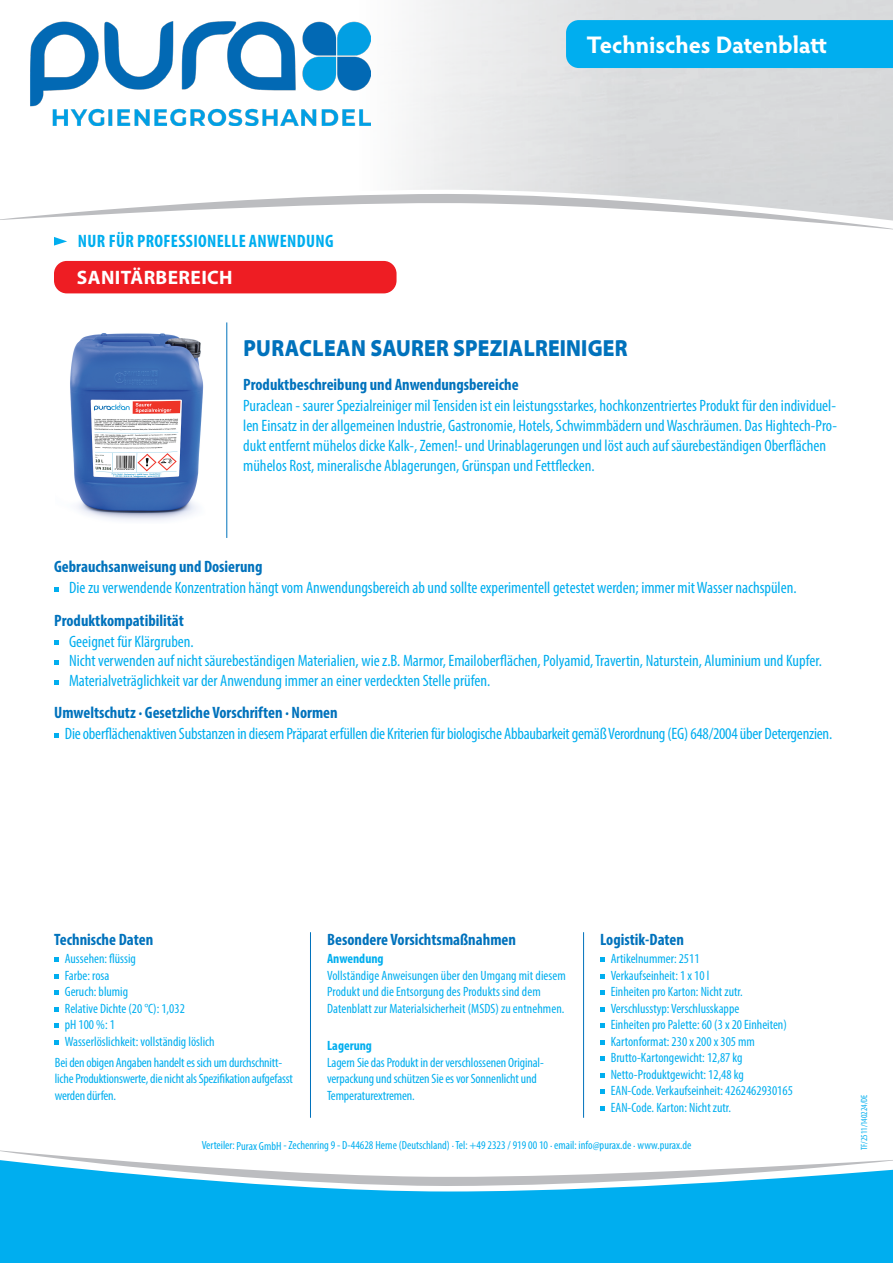
<style>
.page{position:relative;width:893px;height:1263px;background:#fff}
.page>*{position:absolute;margin:0;border:0;box-sizing:border-box;transform-origin:0 0}
.t1{font:700 24px "Hypatia Sans Pro";letter-spacing:-.005em;color:#fff}
.t2{font:900 semi-expanded 23.4px "Myriad Pro";letter-spacing:.01em;color:#0072bc;scale:.83 1}
.t3{font:700 19.5px "Myriad Pro";letter-spacing:.02em;color:#fff}
.t4{font:700 condensed 18px "Myriad Pro";letter-spacing:.02em;color:#00aeef}
.t5{font:condensed 16.5px/19.8px "Myriad Pro";color:#00aeef}
.t6{font:700 condensed 16.5px "Myriad Pro";color:#0072bc}
.t7{font:condensed 13.5px/16.5px "Myriad Pro";color:#00aeef}
.t8{font:700 condensed 13.5px "Myriad Pro";color:#00aeef}
.t9{font:condensed 11.85px "Myriad Pro";color:#00aeef}
.t10{font:condensed 9px "Myriad Pro";color:#00aeef}
</style>
<div class="page">
<svg style="left:797px;top:221px;width:96px;height:9px"></svg>
<img style="left:0;top:0;width:893px;height:221px">
<img style="left:29px;top:20px;width:342px;height:105px">
<svg style="left:0;top:1150px;width:84px;height:8px"></svg>
<svg style="left:0;top:1158px;width:893px;height:105px;fill:#00aeef"></svg>
<div style="left:566px;top:20px;width:327px;height:48px;background:#00aeef"></div>
<svg style="left:54px;top:237px;width:13px;height:9px"></svg>
<hr style="left:226px;top:322px;width:1px;height:216px;background:#0072bc">
<svg style="left:54px;top:958px;width:4px;height:4px"></svg>
<svg style="left:54px;top:974px;width:4px;height:4px"></svg>
<svg style="left:54px;top:991px;width:4px;height:4px"></svg>
<svg style="left:54px;top:1007px;width:4px;height:4px"></svg>
<svg style="left:54px;top:1024px;width:4px;height:4px"></svg>
<svg style="left:54px;top:1040px;width:4px;height:4px"></svg>
<hr style="left:583px;top:932px;width:1px;height:186px;background:#0072bc">
<hr style="left:310px;top:932px;width:1px;height:186px;background:#0072bc">
<svg style="left:600px;top:958px;width:4px;height:4px"></svg>
<svg style="left:600px;top:974px;width:4px;height:4px"></svg>
<svg style="left:600px;top:991px;width:4px;height:4px"></svg>
<svg style="left:600px;top:1007px;width:4px;height:4px"></svg>
<svg style="left:600px;top:1024px;width:4px;height:4px"></svg>
<svg style="left:600px;top:1040px;width:4px;height:4px"></svg>
<svg style="left:600px;top:1057px;width:4px;height:4px"></svg>
<svg style="left:600px;top:1073px;width:4px;height:4px"></svg>
<svg style="left:600px;top:1090px;width:4px;height:4px"></svg>
<svg style="left:600px;top:1106px;width:4px;height:4px"></svg>
<svg style="left:54px;top:641px;width:4px;height:4px"></svg>
<svg style="left:54px;top:661px;width:4px;height:4px"></svg>
<svg style="left:54px;top:680px;width:4px;height:5px"></svg>
<svg style="left:54px;top:587px;width:4px;height:4px"></svg>
<div style="left:54px;top:261px;width:343px;height:32px;background:#ee1d23;border-radius:13px"></div>
<svg style="left:54px;top:734px;width:4px;height:4px"></svg>
<img style="left:70px;top:333px;width:134px;height:188px">
<p class="t4" style="left:78px;top:230px;width:257px">NUR FÜR PROFESSIONELLE ANWENDUNG</p>
<p class="t3" style="left:77px;top:265px;width:157px">SANITÄRBEREICH</p>
<p class="t1" style="left:587px;top:28px;width:242px">Technisches Datenblatt</p>
<p class="t2" style="left:243px;top:332px;width:464px">PURACLEAN SAURER SPEZIALREINIGER</p>
<p class="t6" style="left:243px;top:374px;width:277px">Produktbeschreibung und Anwendungsbereiche</p>
<p class="t5" style="left:243px;top:396px;width:595px">Puraclean - saurer Spezialreiniger mil Tensiden ist ein leistungsstarkes, hochkonzentriertes Produkt für den individuel&shy;len Einsatz in der allgemeinen Industrie, Gastronomie, Hotels, Schwimmbädern und Waschräumen. Das Hightech-Pro&shy;dukt entfernt mühelos dicke Kalk-, Zemen!- und Urinablagerungen und löst auch auf säurebeständigen Oberflächen mühelos Rost, mineralische Ablagerungen, Grünspan und Fettflecken.</p>
<p class="t6" style="left:54px;top:556px;width:210px">Gebrauchsanweisung und Dosierung</p>
<p class="t5" style="left:69px;top:577px;width:729px">Die zu verwendende Konzentration hängt vom Anwendungsbereich ab und sollte experimentell getestet werden; immer mit Wasser nachspülen.</p>
<p class="t6" style="left:54px;top:610px;width:131px">Produktkompatibilität</p>
<p class="t5" style="left:69px;top:631px;width:126px">Geeignet für Klärgruben.</p>
<p class="t5" style="left:69px;top:651px;width:754px">Nicht verwenden auf nicht säurebeständigen Materialien, wie z.B. Marmor, Emailoberflächen, Polyamid, Travertin, Naturstein, Aluminium und Kupfer.</p>
<p class="t5" style="left:69px;top:671px;width:423px">Materialveträglichkeit var der Anwendung immer an einer verdeckten Stelle prüfen.</p>
<p class="t6" style="left:54px;top:702px;width:285px">Umweltschutz . Gesetzliche Vorschriften . Normen</p>
<p class="t5" style="left:65px;top:724px;width:769px">Die oberflächenaktiven Substanzen in diesem Präparat erfüllen die Kriterien für biologische Abbaubarkeit gemäß Verordnung (EG) 648/2004 über Detergenzien.</p>
<p class="t6" style="left:54px;top:929px;width:101px">Technische Daten</p>
<p class="t6" style="left:327px;top:929px;width:190px">Besondere Vorsichtsmaßnahmen</p>
<p class="t6" style="left:600px;top:929px;width:85px">Logistik-Daten</p>
<p class="t7" style="left:65px;top:950px;width:73px">Aussehen: flüssig</p>
<p class="t7" style="left:65px;top:967px;width:46px">Farbe: rosa</p>
<p class="t7" style="left:65px;top:983px;width:65px">Geruch: blumig</p>
<p class="t7" style="left:65px;top:1000px;width:122px">Relative Dichte (20 °C): 1,032</p>
<p class="t7" style="left:65px;top:1016px;width:52px">pH 100 %: 1</p>
<p class="t7" style="left:65px;top:1033px;width:151px">Wasserlöslichkeit: vollständig löslich</p>
<p class="t8" style="left:327px;top:950px;width:58px">Anwendung</p>
<p class="t7" style="left:327px;top:967px;width:240px">Vollständige Anweisungen über den Umgang mit diesem<br>Produkt und die Entsorgung des Produkts sind dem<br>Datenblatt zur Materialsicherheit (MSDS) zu entnehmen.</p>
<p class="t7" style="left:611px;top:950px;width:90px">Artikelnummer: 2511</p>
<p class="t7" style="left:611px;top:967px;width:100px">Verkaufseinheit: 1 x 10 l</p>
<p class="t7" style="left:611px;top:983px;width:134px">Einheiten pro Karton: Nicht zutr.</p>
<p class="t7" style="left:611px;top:1000px;width:130px">Verschlusstyp: Verschlusskappe</p>
<p class="t7" style="left:611px;top:1016px;width:178px">Einheiten pro Palette: 60 (3 x 20 Einheiten)</p>
<p class="t7" style="left:611px;top:1033px;width:146px">Kartonformat: 230 x 200 x 305 mm</p>
<p class="t7" style="left:611px;top:1049px;width:133px">Brutto-Kartongewicht: 12,87 kg</p>
<p class="t7" style="left:611px;top:1066px;width:135px">Netto-Produktgewicht: 12,48 kg</p>
<p class="t7" style="left:611px;top:1082px;width:184px">EAN-Code. Verkaufseinheit: 4262462930165</p>
<p class="t7" style="left:611px;top:1099px;width:122px">EAN-Code. Karton: Nicht zutr.</p>
<p class="t8" style="left:327px;top:1037px;width:46px">Lagerung</p>
<p class="t7" style="left:327px;top:1054px;width:218px">Lagern Sie das Produkt in der verschlossenen Original&shy;verpackung und schützen Sie es vor Sonnenlicht und<br>Temperaturextremen.</p>
<p class="t7" style="left:55px;top:1054px;width:240px">Bei den obigen Angaben handelt es sich um durchschnitt&shy;liche Produktionswerte, die nicht als Spezifikation aufgefasst werden dürfen.</p>
<p class="t9" style="left:202px;top:1138px;width:491px">Verteiler: Purax GmbH - Zechenring 9 - D-44628 Herne (Deutschland) . Tel: +49 2323 / 919 00 10 . email: info@purax.de . www.purax.de</p>
<p class="t10" style="left:859px;top:1150px;width:57px;rotate:-90deg">TF/2511/140224/DE</p>
</div>
